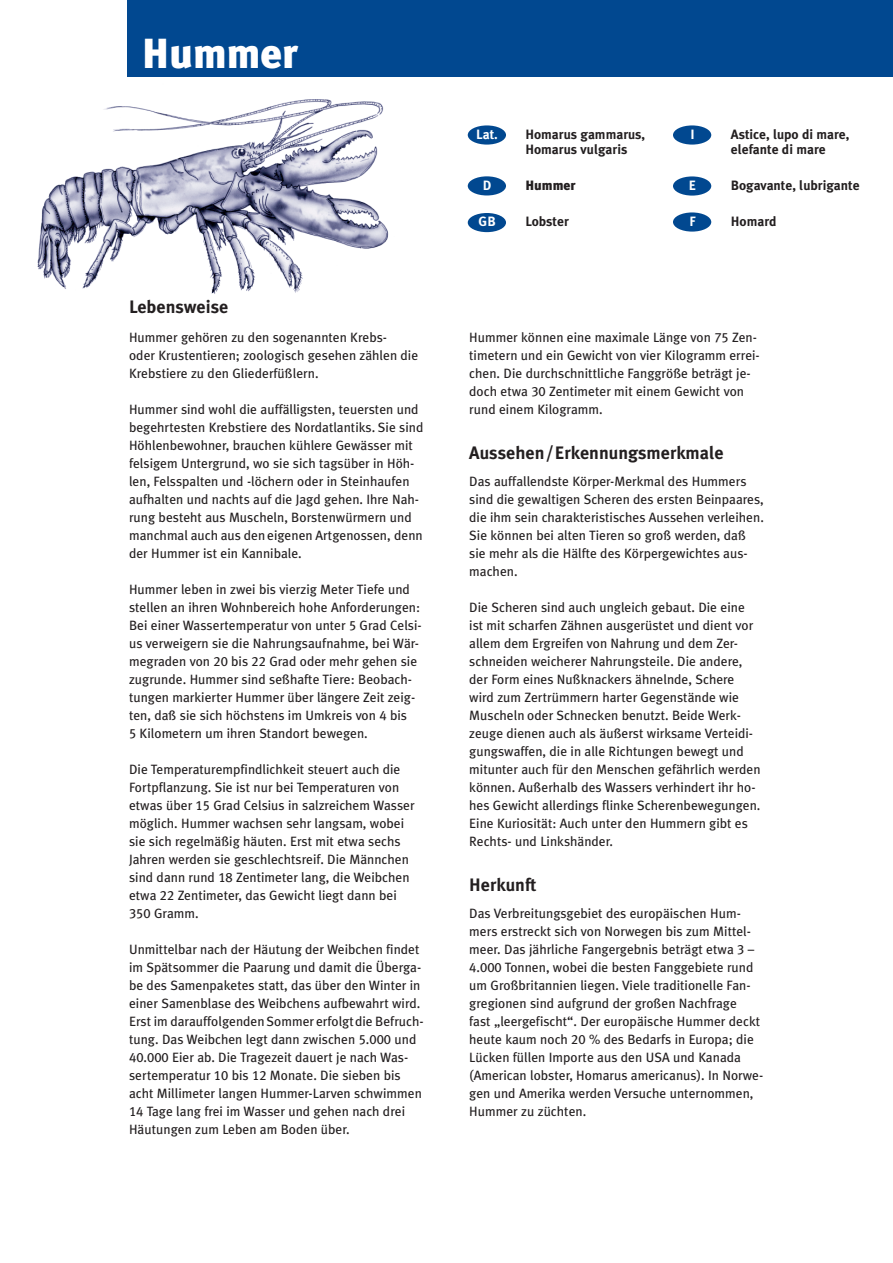
<style>
.page{position:relative;width:893px;height:1263px;background:#fff}
.page>*{position:absolute;margin:0;border:0;box-sizing:border-box;transform-origin:0 0}
.t1{font:900 42px "Meta Plus";color:#fff}
.t2{font:700 18px "Meta Plus";color:#231f20}
.t3{font:13.5px/18px "Meta Plus";color:#231f20}
.t4{font:700 13.5px/15px "Meta Plus";color:#231f20}
.t5{font:700 13.5px "Meta Plus";color:#fff}
.t6{font:900 13.5px "Meta Plus";color:#231f20}
.s1{font-family:"Meta Plus Book Caps"}
</style>
<div class="page">
<img style="left:37px;top:73px;width:352px;height:221px">
<div style="left:468px;top:125px;width:38px;height:20px;background:#014890;border-radius:50%"></div>
<div style="left:468px;top:176px;width:38px;height:19px;background:#014890;border-radius:50%"></div>
<div style="left:468px;top:213px;width:38px;height:19px;background:#014890;border-radius:50%"></div>
<div style="left:673px;top:125px;width:38px;height:20px;background:#014890;border-radius:50%"></div>
<div style="left:673px;top:176px;width:38px;height:20px;background:#014890;border-radius:50%"></div>
<div style="left:673px;top:212px;width:38px;height:20px;background:#014890;border-radius:50%"></div>
<div style="left:128px;top:0;width:765px;height:77px;background:#014890"></div>
<p class="t1" style="left:142px;top:29px;width:158px">Hummer</p>
<p class="t2" style="left:129px;top:296px;width:101px">Lebensweise</p>
<p class="t3" style="left:129px;top:328px;width:291px">Hummer gehören zu den sogenannten Krebs-<br>oder Krustentieren; zoologisch gesehen zählen die<br>Krebstiere zu den Gliederfüßlern.</p>
<p class="t3" style="left:129px;top:400px;width:296px">Hummer sind wohl die auffälligsten, teuersten und begehrtesten Krebstiere des Nordatlantiks. Sie sind Höhlenbewohner, brauchen kühlere Gewässer mit felsigem Untergrund, wo sie sich tagsüber in Höh&shy;len, Felsspalten und -löchern oder in Steinhaufen aufhalten und nachts auf die Jagd gehen. Ihre Nah&shy;rung besteht aus Muscheln, Borstenwürmern und manchmal auch aus den eigenen Artgenossen, denn der Hummer ist ein Kannibale.</p>
<p class="t3" style="left:129px;top:580px;width:294px">Hummer leben in zwei bis vierzig Meter Tiefe und stellen an ihren Wohnbereich hohe Anforderungen:<br>Bei einer Wassertemperatur von unter <span class="s1">5</span> Grad Celsi&shy;us verweigern sie die Nahrungsaufnahme, bei Wär&shy;megraden von <span class="s1">20</span> bis <span class="s1">22</span> Grad oder mehr gehen sie zugrunde. Hummer sind seßhafte Tiere: Beobach&shy;tungen markierter Hummer über längere Zeit zeig&shy;ten, daß sie sich höchstens im Umkreis von <span class="s1">4</span> bis<br><span class="s1">5</span> Kilometern um ihren Standort bewegen.</p>
<p class="t3" style="left:129px;top:760px;width:287px">Die Temperaturempfindlichkeit steuert auch die Fortpflanzung. Sie ist nur bei Temperaturen von etwas über <span class="s1">15</span> Grad Celsius in salzreichem Wasser möglich. Hummer wachsen sehr langsam, wobei sie sich regelmäßig häuten. Erst mit etwa sechs Jahren werden sie geschlechtsreif. Die Männchen sind dann rund <span class="s1">18</span> Zentimeter lang, die Weibchen etwa <span class="s1">22</span> Zentimeter, das Gewicht liegt dann bei <span class="s1">350</span> Gramm.</p>
<p class="t3" style="left:129px;top:940px;width:296px">Unmittelbar nach der Häutung der Weibchen findet im Spätsommer die Paarung und damit die Überga&shy;be des Samenpaketes statt, das über den Winter in einer Samenblase des Weibchens aufbewahrt wird.<br>Erst im darauffolgenden Sommer erfolgt die Befruch&shy;tung. Das Weibchen legt dann zwischen <span class="s1">5.000</span> und <span class="s1">40.000</span> Eier ab. Die Tragezeit dauert je nach Was&shy;sertemperatur <span class="s1">10</span> bis <span class="s1">12</span> Monate. Die sieben bis acht Millimeter langen Hummer-Larven schwimmen <span class="s1">14</span> Tage lang frei im Wasser und gehen nach drei Häutungen zum Leben am Boden über.</p>
<p class="t5" style="left:476px;top:127px;width:23px">Lat.</p>
<p class="t4" style="left:525px;top:127px;width:121px">Homarus gammarus,<br>Homarus vulgaris</p>
<p class="t5" style="left:483px;top:178px;width:10px">D</p>
<p class="t6" style="left:525px;top:178px;width:52px">Hummer</p>
<p class="t5" style="left:479px;top:214px;width:18px">GB</p>
<p class="t4" style="left:525px;top:214px;width:45px">Lobster</p>
<p class="t5" style="left:690px;top:127px;width:6px">I</p>
<p class="t4" style="left:731px;top:127px;width:120px">Astice, lupo di mare, elefante di mare</p>
<p class="t5" style="left:689px;top:178px;width:9px">E</p>
<p class="t4" style="left:731px;top:178px;width:130px">Bogavante, lubrigante</p>
<p class="t5" style="left:689px;top:214px;width:8px">F</p>
<p class="t4" style="left:731px;top:214px;width:47px">Homard</p>
<p class="t3" style="left:469px;top:328px;width:292px">Hummer können eine maximale Länge von <span class="s1">75</span> Zen&shy;timetern und ein Gewicht von vier Kilogramm errei&shy;chen. Die durchschnittliche Fanggröße beträgt je&shy;doch etwa <span class="s1">30</span> Zentimeter mit einem Gewicht von rund einem Kilogramm.</p>
<p class="t2" style="left:469px;top:442px;width:256px">Aussehen/Erkennungsmerkmale</p>
<p class="t3" style="left:469px;top:472px;width:296px">Das auffallendste Körper-Merkmal des Hummers sind die gewaltigen Scheren des ersten Beinpaares, die ihm sein charakteristisches Aussehen verleihen.<br>Sie können bei alten Tieren so groß werden, daß sie mehr als die Hälfte des Körpergewichtes aus&shy;machen.</p>
<p class="t3" style="left:469px;top:598px;width:293px">Die Scheren sind auch ungleich gebaut. Die eine ist mit scharfen Zähnen ausgerüstet und dient vor allem dem Ergreifen von Nahrung und dem Zer&shy;schneiden weicherer Nahrungsteile. Die andere, der Form eines Nußknackers ähnelnde, Schere wird zum Zertrümmern harter Gegenstände wie Muscheln oder Schnecken benutzt. Beide Werk&shy;zeuge dienen auch als äußerst wirksame Verteidi&shy;gungswaffen, die in alle Richtungen bewegt und mitunter auch für den Menschen gefährlich werden können. Außerhalb des Wassers verhindert ihr ho&shy;hes Gewicht allerdings flinke Scherenbewegungen.<br>Eine Kuriosität: Auch unter den Hummern gibt es Rechts- und Linkshänder.</p>
<p class="t2" style="left:469px;top:874px;width:69px">Herkunft</p>
<p class="t3" style="left:469px;top:904px;width:296px">Das Verbreitungsgebiet des europäischen Hum&shy;mers erstreckt sich von Norwegen bis zum Mittel&shy;meer. Das jährliche Fangergebnis beträgt etwa <span class="s1">3</span> – <span class="s1">4.000</span> Tonnen, wobei die besten Fanggebiete rund um Großbritannien liegen. Viele traditionelle Fan&shy;gregionen sind aufgrund der großen Nachfrage<br>fast „leergefischt“. Der europäische Hummer deckt heute kaum noch <span class="s1">20</span> % des Bedarfs in Europa; die Lücken füllen Importe aus den USA und Kanada (American lobster, Homarus americanus). In Norwe&shy;gen und Amerika werden Versuche unternommen, Hummer zu züchten.</p>
</div>
